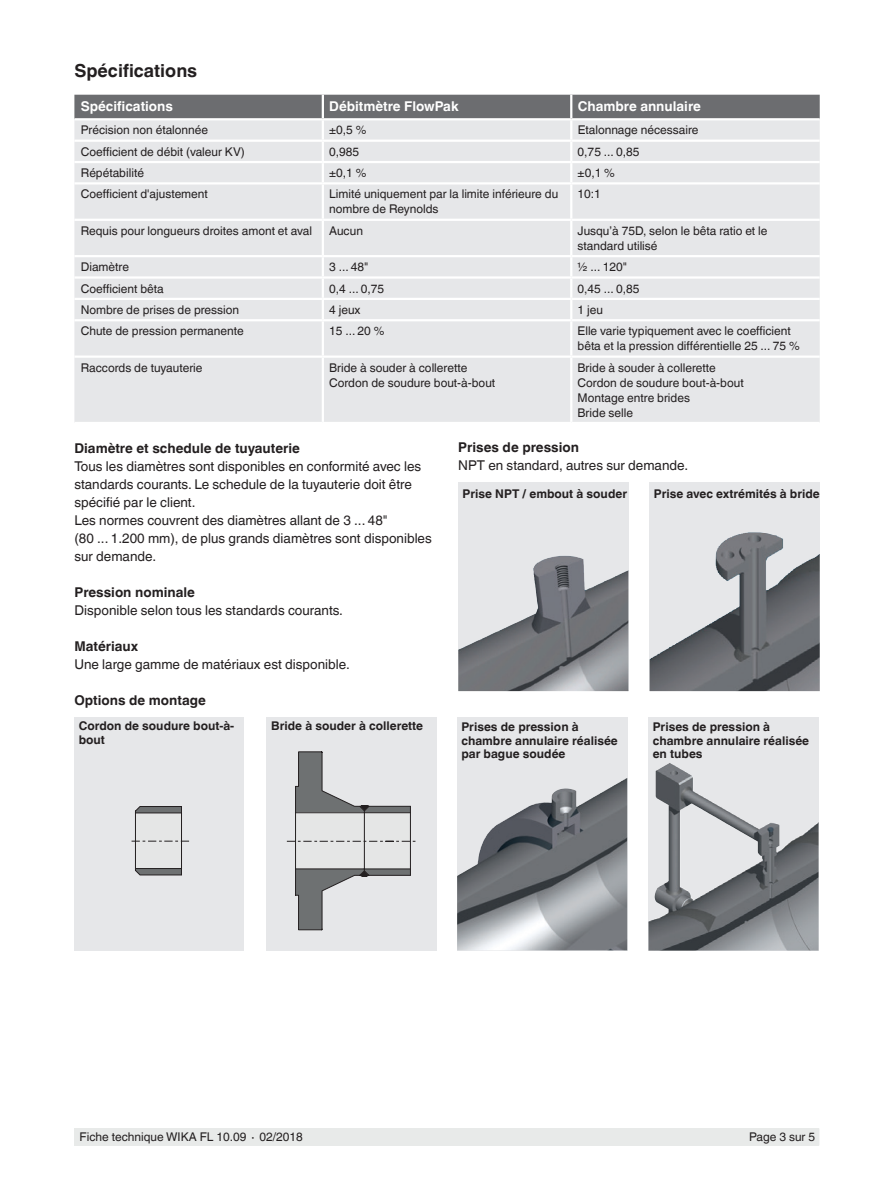
<style>
.page{position:relative;width:893px;height:1188px;background:#fff}
.page>*{position:absolute;margin:0;border:0;box-sizing:border-box;transform-origin:0 0}
.t1{font:700 18px "Helvetica World";color:#231f20}
.t2{font:13.5px/18px "Helvetica World";color:#231f20}
.t3{font:700 13.5px "Helvetica World";color:#231f20}
.t4{font:700 13.5px "Helvetica World";color:#fff}
.t5{font:12px/15px "Helvetica World";color:#231f20}
.t6{font:700 12px/13.5px "Helvetica World";color:#231f20}
</style>
<div class="page">
<div style="left:75px;top:1128px;width:744px;height:17px;background:#e8eae9"></div>
<div style="left:74px;top:95px;width:746px;height:23px;background:#6c6d70"></div>
<div style="left:74px;top:120px;width:746px;height:302px;background:#e6e7e9"></div>
<hr style="left:570px;top:95px;width:2px;height:23px;background:#fff">
<hr style="left:570px;top:120px;width:2px;height:20px;background:#fff">
<hr style="left:323px;top:140px;width:248px;height:2px;background:#fff">
<hr style="left:571px;top:140px;width:249px;height:2px;background:#fff">
<hr style="left:323px;top:298px;width:248px;height:2px;background:#fff">
<hr style="left:323px;top:319px;width:248px;height:2px;background:#fff">
<hr style="left:571px;top:298px;width:249px;height:2px;background:#fff">
<hr style="left:571px;top:319px;width:249px;height:2px;background:#fff">
<hr style="left:570px;top:321px;width:2px;height:35px;background:#fff">
<hr style="left:323px;top:161px;width:248px;height:2px;background:#fff">
<hr style="left:323px;top:182px;width:248px;height:3px;background:#fff">
<hr style="left:323px;top:219px;width:248px;height:2px;background:#fff">
<hr style="left:323px;top:255px;width:248px;height:2px;background:#fff">
<hr style="left:323px;top:276px;width:248px;height:3px;background:#fff">
<hr style="left:323px;top:356px;width:248px;height:2px;background:#fff">
<hr style="left:571px;top:161px;width:249px;height:2px;background:#fff">
<svg style="left:570px;top:142px;width:2px;height:40px"></svg>
<hr style="left:571px;top:182px;width:249px;height:3px;background:#fff">
<hr style="left:570px;top:185px;width:2px;height:34px;background:#fff">
<hr style="left:571px;top:219px;width:249px;height:2px;background:#fff">
<hr style="left:570px;top:221px;width:2px;height:34px;background:#fff">
<hr style="left:571px;top:255px;width:249px;height:2px;background:#fff">
<hr style="left:571px;top:276px;width:249px;height:3px;background:#fff">
<svg style="left:570px;top:257px;width:2px;height:62px"></svg>
<hr style="left:571px;top:356px;width:249px;height:2px;background:#fff">
<hr style="left:570px;top:358px;width:2px;height:64px;background:#fff">
<hr style="left:322px;top:95px;width:2px;height:23px;background:#fff">
<hr style="left:322px;top:120px;width:2px;height:20px;background:#fff">
<svg style="left:322px;top:142px;width:2px;height:40px"></svg>
<hr style="left:322px;top:185px;width:2px;height:34px;background:#fff">
<hr style="left:322px;top:221px;width:2px;height:34px;background:#fff">
<svg style="left:322px;top:257px;width:2px;height:62px"></svg>
<hr style="left:322px;top:321px;width:2px;height:35px;background:#fff">
<hr style="left:322px;top:358px;width:2px;height:64px;background:#fff">
<hr style="left:74px;top:140px;width:249px;height:2px;background:#fff">
<hr style="left:74px;top:161px;width:249px;height:2px;background:#fff">
<hr style="left:74px;top:182px;width:249px;height:3px;background:#fff">
<hr style="left:74px;top:219px;width:249px;height:2px;background:#fff">
<hr style="left:74px;top:255px;width:249px;height:2px;background:#fff">
<hr style="left:74px;top:276px;width:249px;height:3px;background:#fff">
<hr style="left:74px;top:298px;width:249px;height:2px;background:#fff">
<hr style="left:74px;top:319px;width:249px;height:2px;background:#fff">
<hr style="left:74px;top:356px;width:249px;height:2px;background:#fff">
<div style="left:458px;top:483px;width:170px;height:208px;background:#e6e7e9"></div>
<img style="left:458px;top:556px;width:170px;height:135px">
<div style="left:650px;top:483px;width:170px;height:208px;background:#e6e7e9"></div>
<img style="left:650px;top:532px;width:170px;height:159px">
<svg style="left:457px;top:717px;width:170px;height:234px;background:#acaeb2"></svg>
<img style="left:495px;top:778px;width:132px;height:48px">
<svg style="left:648px;top:717px;width:171px;height:234px;background:#b2b4b7"></svg>
<img style="left:656px;top:763px;width:14px;height:125px">
<div style="left:74px;top:717px;width:170px;height:234px;background:#e6e7e9"></div>
<div style="left:266px;top:717px;width:171px;height:234px;background:#e6e7e9"></div>
<svg style="left:132px;top:806px;width:57px;height:69px"></svg>
<svg style="left:286px;top:752px;width:129px;height:179px"></svg>
<h1 class="t1" style="left:74px;top:60px;width:124px">Spécifications</h1>
<p class="t4" style="left:81px;top:98px;width:94px">Spécifications</p>
<p class="t4" style="left:329px;top:98px;width:131px">Débitmètre FlowPak</p>
<p class="t4" style="left:578px;top:98px;width:125px">Chambre annulaire</p>
<p class="t5" style="left:81px;top:123px;width:129px">Précision non étalonnée</p>
<p class="t5" style="left:329px;top:123px;width:39px">±0,5 %</p>
<p class="t5" style="left:578px;top:123px;width:122px">Etalonnage nécessaire</p>
<p class="t5" style="left:81px;top:144px;width:166px">Coefficient de débit (valeur KV)</p>
<p class="t5" style="left:329px;top:144px;width:32px">0,985</p>
<p class="t5" style="left:578px;top:144px;width:63px">0,75 ... 0,85</p>
<p class="t5" style="left:81px;top:165px;width:65px">Répétabilité</p>
<p class="t5" style="left:329px;top:165px;width:39px">±0,1 %</p>
<p class="t5" style="left:578px;top:165px;width:39px">±0,1 %</p>
<p class="t5" style="left:81px;top:187px;width:129px">Coefficient d'ajustement</p>
<p class="t5" style="left:329px;top:187px;width:231px">Limité uniquement par la limite inférieure du nombre de Reynolds</p>
<p class="t5" style="left:578px;top:187px;width:25px">10:1</p>
<p class="t5" style="left:81px;top:223px;width:233px">Requis pour longueurs droites amont et aval</p>
<p class="t5" style="left:329px;top:223px;width:35px">Aucun</p>
<p class="t5" style="left:578px;top:223px;width:191px">Jusqu’à 75D, selon le bêta ratio et le standard utilisé</p>
<p class="t5" style="left:81px;top:260px;width:50px">Diamètre</p>
<p class="t5" style="left:329px;top:260px;width:41px">3 ... 48"</p>
<p class="t5" style="left:578px;top:260px;width:51px">½ ... 120"</p>
<p class="t5" style="left:81px;top:281px;width:84px">Coefficient bêta</p>
<p class="t5" style="left:329px;top:281px;width:57px">0,4 ... 0,75</p>
<p class="t5" style="left:578px;top:281px;width:63px">0,45 ... 0,85</p>
<p class="t5" style="left:81px;top:302px;width:160px">Nombre de prises de pression</p>
<p class="t5" style="left:329px;top:302px;width:33px">4 jeux</p>
<p class="t5" style="left:578px;top:302px;width:27px">1 jeu</p>
<p class="t5" style="left:81px;top:324px;width:165px">Chute de pression permanente</p>
<p class="t5" style="left:329px;top:324px;width:57px">15 ... 20 %</p>
<p class="t5" style="left:578px;top:324px;width:224px">Elle varie typiquement avec le coefficient bêta et la pression différentielle 25 ... 75 %</p>
<p class="t5" style="left:81px;top:360px;width:123px">Raccords de tuyauterie</p>
<p class="t5" style="left:329px;top:360px;width:168px">Bride à souder à collerette<br>Cordon de soudure bout-à-bout</p>
<p class="t5" style="left:578px;top:360px;width:168px">Bride à souder à collerette<br>Cordon de soudure bout-à-bout<br>Montage entre brides<br>Bride selle</p>
<p class="t3" style="left:458px;top:440px;width:122px">Prises de pression</p>
<p class="t2" style="left:458px;top:456px;width:231px">NPT en standard, autres sur demande.</p>
<p class="t6" style="left:463px;top:487px;width:166px">Prise NPT / embout à souder</p>
<p class="t6" style="left:654px;top:487px;width:167px">Prise avec extrémités à bride</p>
<p class="t3" style="left:74px;top:440px;width:227px">Diamètre et schedule de tuyauterie</p>
<p class="t2" style="left:74px;top:457px;width:359px">Tous les diamètres sont disponibles en conformité avec les standards courants. Le schedule de la tuyauterie doit être spécifié par le client.<br>Les normes couvrent des diamètres allant de 3 ... 48"<br>(80 ... 1.200 mm), de plus grands diamètres sont disponibles sur demande.</p>
<p class="t3" style="left:74px;top:584px;width:122px">Pression nominale</p>
<p class="t2" style="left:74px;top:601px;width:270px">Disponible selon tous les standards courants.</p>
<p class="t3" style="left:74px;top:638px;width:65px">Matériaux</p>
<p class="t2" style="left:74px;top:655px;width:277px">Une large gamme de matériaux est disponible.</p>
<p class="t3" style="left:74px;top:692px;width:133px">Options de montage</p>
<p class="t6" style="left:79px;top:719px;width:157px">Cordon de soudure bout-à&shy;bout</p>
<p class="t6" style="left:271px;top:719px;width:153px">Bride à souder à collerette</p>
<p class="t6" style="left:461px;top:720px;width:158px">Prises de pression à chambre annulaire réalisée par bague soudée</p>
<p class="t6" style="left:653px;top:720px;width:158px">Prises de pression à chambre annulaire réalisée en tubes</p>
<p class="t5" style="left:80px;top:1130px;width:225px">Fiche technique WIKA FL 10.09 ∙ 02/2018</p>
<p class="t5" style="left:749px;top:1130px;width:67px">Page 3 sur 5</p>
</div>
